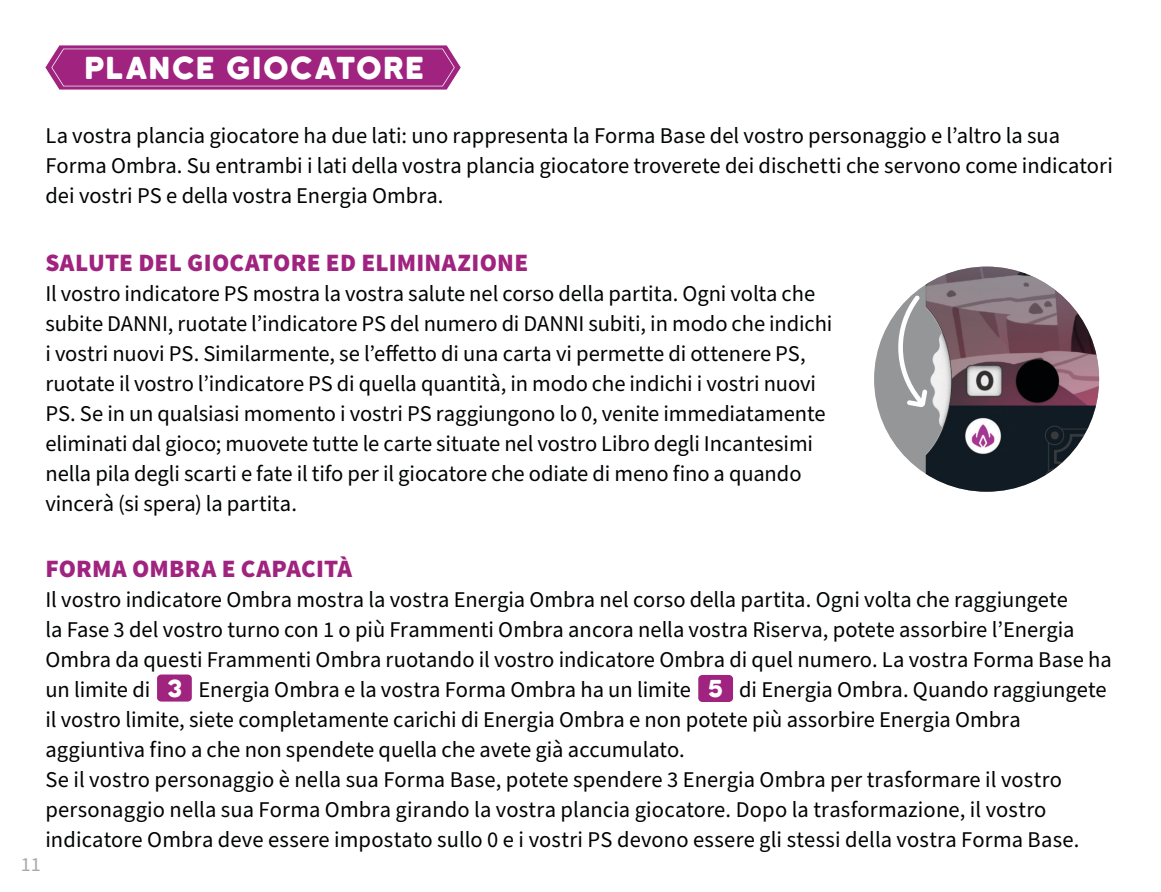
<style>
.page{position:relative;width:1161px;height:892px;background:#fff}
.page>*{position:absolute;margin:0;border:0;box-sizing:border-box;transform-origin:0 0}
.Body{font:30px "Katahdin Round";letter-spacing:-.01em;color:#fff}
.Body-2{font:900 25px "Source Sans Pro";letter-spacing:.01em;color:#9f237f}
.t1{font:23.25px "Katahdin Round";color:#fff}
.Body-3{font:22.5px/30px "Source Sans Pro";color:#020304}
.t2{font:20px "Source Sans Pro";color:#a7a9ac}
</style>
<div class="page">
<svg style="left:45px;top:45px;width:416px;height:45px;background:#a63589"></svg>
<div style="left:157px;top:674px;width:35px;height:27px;background:#9f237f;border-radius:4px"></div>
<div style="left:698px;top:675px;width:35px;height:27px;background:#9f237f;border-radius:4px"></div>
<img style="left:874px;top:267px;width:225px;height:225px;border-radius:112px">
<svg style="left:898px;top:295px;width:29px;height:112px"></svg>
<p class="Body" style="left:85px;top:49px;width:343px">PLANCE GIOCATORE</p>
<p class="Body-3" style="left:45px;top:121px;width:1069px">La vostra plancia giocatore ha due lati: uno rappresenta la Forma Base del vostro personaggio e l’altro la sua<br>Forma Ombra. Su entrambi i lati della vostra plancia giocatore troverete dei dischetti che servono come indicatori dei vostri PS e della vostra Energia Ombra.</p>
<p class="Body-2" style="left:45px;top:246px;width:484px">SALUTE DEL GIOCATORE ED ELIMINAZIONE</p>
<p class="Body-3" style="left:45px;top:279px;width:788px">Il vostro indicatore PS mostra la vostra salute nel corso della partita. Ogni volta che subite DANNI, ruotate l’indicatore PS del numero di DANNI subiti, in modo che indichi i vostri nuovi PS. Similarmente, se l’effetto di una carta vi permette di ottenere PS, ruotate il vostro l’indicatore PS di quella quantità, in modo che indichi i vostri nuovi PS. Se in un qualsiasi momento i vostri PS raggiungono lo 0, venite immediatamente eliminati dal gioco; muovete tutte le carte situate nel vostro Libro degli Incantesimi nella pila degli scarti e fate il tifo per il giocatore che odiate di meno fino a quando vincerà (si spera) la partita.</p>
<p class="Body-2" style="left:45px;top:552px;width:308px">FORMA OMBRA E CAPACITÀ</p>
<p class="Body-3" style="left:45px;top:585px;width:1068px">Il vostro indicatore Ombra mostra la vostra Energia Ombra nel corso della partita. Ogni volta che raggiungete<br>la Fase 3 del vostro turno con 1 o più Frammenti Ombra ancora nella vostra Riserva, potete assorbire l’Energia Ombra da questi Frammenti Ombra ruotando il vostro indicatore Ombra di quel numero. La vostra Forma Base ha un limite di</p>
<p class="t1" style="left:167px;top:674px;width:18px">3</p>
<p class="t1" style="left:708px;top:674px;width:18px">5</p>
<p class="Body-3" style="left:45px;top:675px;width:1063px;text-indent:694px">di Energia Ombra. Quando raggiungete il vostro limite, siete completamente carichi di Energia Ombra e non potete più assorbire Energia Ombra aggiuntiva fino a che non spendete quella che avete già accumulato.</p>
<p class="Body-3" style="left:45px;top:765px;width:1035px">Se il vostro personaggio è nella sua Forma Base, potete spendere 3 Energia Ombra per trasformare il vostro personaggio nella sua Forma Ombra girando la vostra plancia giocatore. Dopo la trasformazione, il vostro indicatore Ombra deve essere impostato sullo 0 e i vostri PS devono essere gli stessi della vostra Forma Base.</p>
<p class="Body-3" style="left:198px;top:675px;width:494px">Energia Ombra e la vostra Forma Ombra ha un limite</p>
<p class="t2" style="left:21px;top:851px;width:21px">11</p>
</div>
